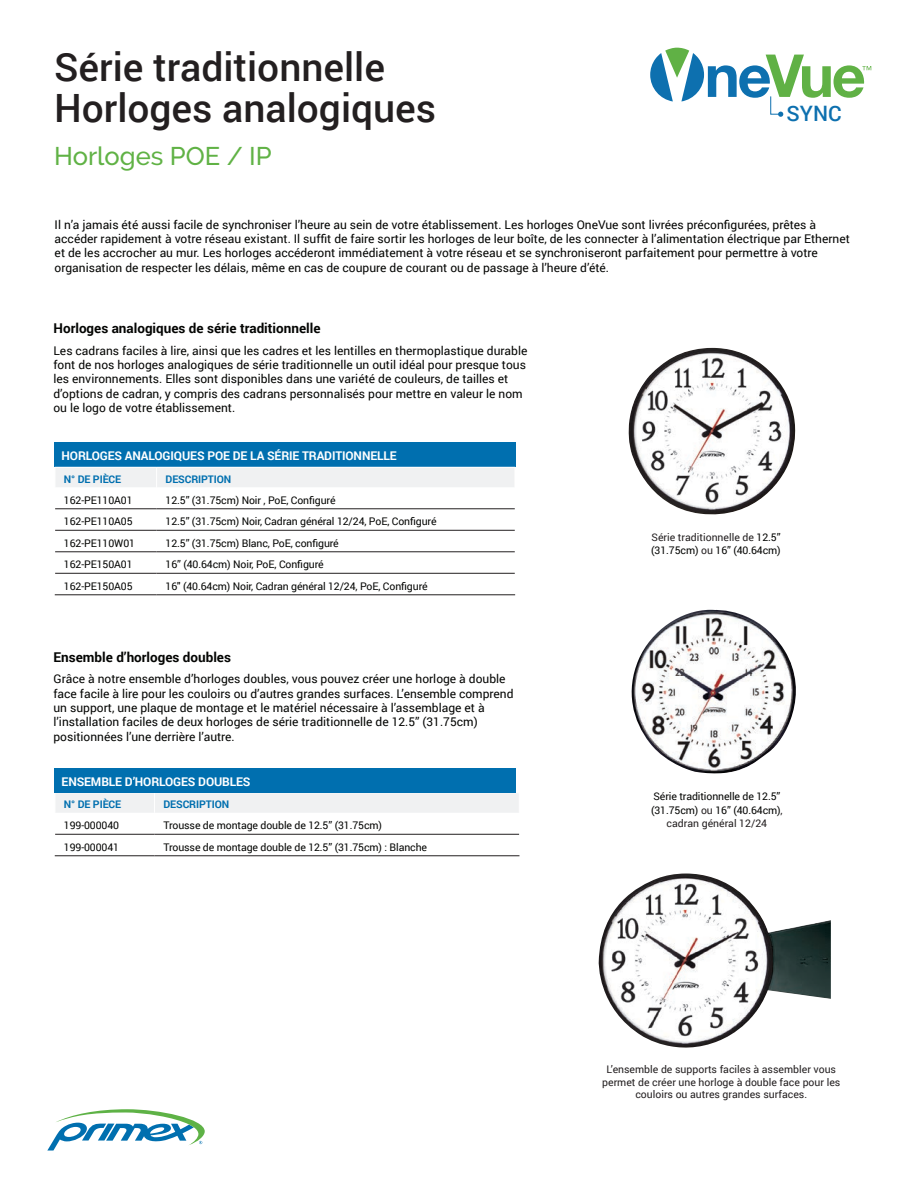
<style>
.page{position:relative;width:918px;height:1188px;background:#fff}
.page>*{position:absolute;margin:0;border:0;box-sizing:border-box;transform-origin:0 0}
.t1{font:500 39px/40.5px "Roboto";color:#231f20}
.t2{font:500 25.5px "Raleway";color:#60b245}
.t3{font:500 21.3px "Roboto";color:#0d70af}
.t4{font:700 13.5px "Roboto";color:#040503}
.t5{font:12px/14.4px "Roboto";color:#040503}
.t6{font:700 12px "Roboto";letter-spacing:-.01em;color:#fff}
.t7{font:10.5px/13.5px "Roboto";letter-spacing:-.01em;color:#040503}
.t8{font:10.5px/12.6px "Roboto";color:#231f20;text-align:center}
.t9{font:700 10.5px "Roboto";letter-spacing:-.01em;color:#006faf}
.s1{color:#231f20}
</style>
<div class="page">
<svg style="left:47px;top:1109px;width:158px;height:42px"></svg>
<svg style="left:55px;top:793px;width:465px;height:63px"></svg>
<hr style="left:55px;top:834px;width:99px;height:1px;background:#231f20">
<hr style="left:55px;top:856px;width:99px;height:1px;background:#231f20">
<hr style="left:154px;top:834px;width:365px;height:1px;background:#231f20">
<hr style="left:154px;top:856px;width:365px;height:1px;background:#231f20">
<div style="left:54px;top:443px;width:461px;height:24px;background:#006faf"></div>
<div style="left:54px;top:768px;width:461px;height:25px;background:#006faf"></div>
<img style="left:628px;top:348px;width:168px;height:167px">
<img style="left:598px;top:874px;width:233px;height:174px">
<svg style="left:55px;top:468px;width:461px;height:127px"></svg>
<hr style="left:55px;top:509px;width:102px;height:1px;background:#231f20">
<hr style="left:55px;top:530px;width:102px;height:1px;background:#231f20">
<hr style="left:55px;top:552px;width:102px;height:1px;background:#231f20">
<hr style="left:55px;top:573px;width:102px;height:1px;background:#231f20">
<hr style="left:55px;top:595px;width:102px;height:1px;background:#231f20">
<hr style="left:157px;top:509px;width:358px;height:1px;background:#231f20">
<hr style="left:157px;top:530px;width:358px;height:1px;background:#231f20">
<hr style="left:157px;top:552px;width:358px;height:1px;background:#231f20">
<hr style="left:157px;top:573px;width:358px;height:1px;background:#231f20">
<hr style="left:157px;top:595px;width:358px;height:1px;background:#231f20">
<img style="left:631px;top:609px;width:165px;height:165px">
<svg style="left:650px;top:48px;width:221px;height:69px"></svg>
<h1 class="t1" style="left:54px;top:46px;width:384px">Série traditionnelle<br>Horloges analogiques</h1>
<h2 class="t2" style="left:54px;top:141px;width:219px">Horloges POE / IP</h2>
<h3 class="t3" style="left:787px;top:98px;width:57px">SYNC</h3>
<p class="t5" style="left:55px;top:217px;width:797px">Il n’a jamais été aussi facile de synchroniser l’heure au sein de votre établissement. Les horloges OneVue sont livrées préconfigurées, prêtes à accéder rapidement à votre réseau existant. Il suffit de faire sortir les horloges de leur boîte, de les connecter à l’alimentation électrique par Ethernet et de les accrocher au mur. Les horloges accéderont immédiatement à votre réseau et se synchroniseront parfaitement pour permettre à votre organisation de respecter les délais, même en cas de coupure de courant ou de passage à l’heure d’été.</p>
<p class="t4" style="left:54px;top:319px;width:269px">Horloges analogiques de série traditionnelle</p>
<p class="t5" style="left:54px;top:343px;width:475px">Les cadrans faciles à lire, ainsi que les cadres et les lentilles en thermoplastique durable font de nos horloges analogiques de série traditionnelle un outil idéal pour presque tous les environnements. Elles sont disponibles dans une variété de couleurs, de tailles et d’options de cadran, y compris des cadrans personnalisés pour mettre en valeur le nom ou le logo de votre établissement.</p>
<p class="t6" style="left:62px;top:447px;width:337px">HORLOGES ANALOGIQUES POE DE LA SÉRIE TRADITIONNELLE</p>
<p class="t9" style="left:64px;top:472px;width:59px">N° DE PIÈCE</p>
<p class="t9" style="left:166px;top:472px;width:67px">DESCRIPTION</p>
<p class="t7" style="left:64px;top:493px;width:70px">162-PE110A01</p>
<p class="t7" style="left:166px;top:493px;width:171px">12.5” (31.75cm) Noir , PoE, Configuré</p>
<p class="t7" style="left:64px;top:514px;width:70px">162-PE110A05</p>
<p class="t7" style="left:166px;top:514px;width:272px">12.5” (31.75cm) Noir, Cadran général 12/24, PoE, Configuré</p>
<p class="t7" style="left:64px;top:536px;width:73px">162-PE110W01</p>
<p class="t7" style="left:166px;top:536px;width:175px">12.5” (31.75cm) Blanc, PoE, configuré</p>
<p class="t7" style="left:64px;top:557px;width:70px">162-PE150A01</p>
<p class="t7" style="left:166px;top:557px;width:160px">16” (40.64cm) Noir, PoE, Configuré</p>
<p class="t7" style="left:64px;top:579px;width:70px">162-PE150A05</p>
<p class="t7" style="left:166px;top:579px;width:264px">16" (40.64cm) Noir, Cadran général 12/24, PoE, Configuré</p>
<p class="t4" style="left:54px;top:648px;width:179px">Ensemble d’horloges doubles</p>
<p class="t5" style="left:54px;top:671px;width:462px">Grâce à notre ensemble d’horloges doubles, vous pouvez créer une horloge à double face facile à lire pour les couloirs ou d’autres grandes surfaces. L’ensemble comprend un support, une plaque de montage et le matériel nécessaire à l’assemblage et à l’installation faciles de deux horloges de série traditionnelle de 12.5” (31.75cm) positionnées l’une derrière l’autre.</p>
<p class="t6" style="left:62px;top:773px;width:190px">ENSEMBLE D’HORLOGES DOUBLES</p>
<p class="t9" style="left:64px;top:797px;width:59px">N° DE PIÈCE</p>
<p class="t9" style="left:163px;top:797px;width:67px">DESCRIPTION</p>
<p class="t7" style="left:64px;top:818px;width:57px">199-000040</p>
<p class="t7" style="left:163px;top:818px;width:220px">Trousse de montage double de 12.5” (31.75cm)</p>
<p class="t7" style="left:64px;top:840px;width:57px">199-000041</p>
<p class="t7" style="left:163px;top:840px;width:265px">Trousse de montage double de 12.5” (31.75cm) : Blanche</p>
<p class="t7" style="left:651px;top:530px;width:131px"><span class="s1">Série traditionnelle de</span> 12.5” (31.75cm) <span class="s1">ou</span> 16” (40.64cm)</p>
<p class="t7" style="left:651px;top:789px;width:133px;text-align:center">Série traditionnelle de 12.5” (31.75cm) <span class="s1">ou</span> 16” (40.64cm)<span class="s1">, cadran général 12/24</span></p>
<p class="t8" style="left:602px;top:1063px;width:240px">L’ensemble de supports faciles à assembler vous permet de créer une horloge à double face pour les couloirs ou autres grandes surfaces.</p>
</div>
